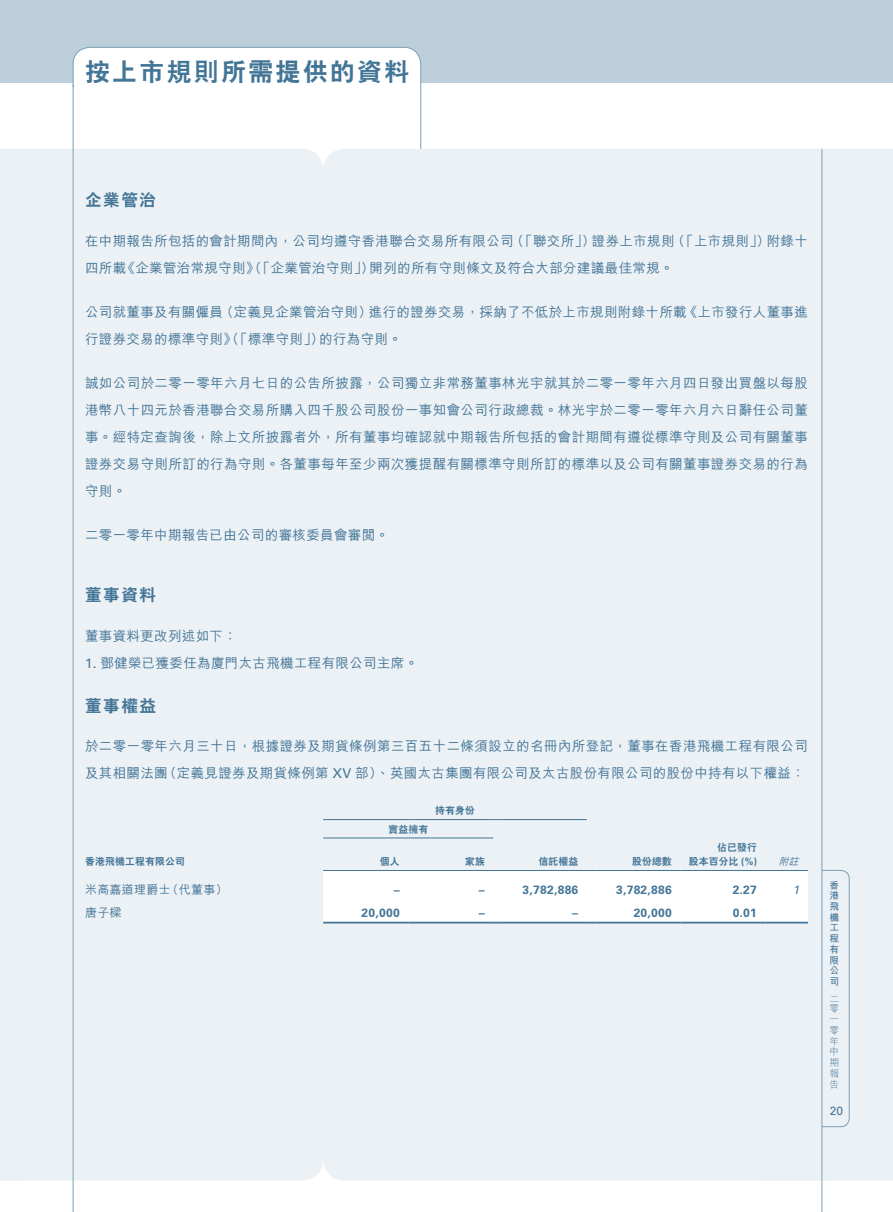
<style>
.page{position:relative;width:893px;height:1212px;background:#fff}
.page>*{position:absolute;margin:0;border:0;box-sizing:border-box;transform-origin:0 0}
.t1{font:800 24.75px "C Hei 2 HK";letter-spacing:.1em;color:#437597}
.t2{font:800 16.5px "C Hei 2 HK";letter-spacing:.1em;color:#437597}
.t3{font:500 13.5px/27px "M Hei HK";letter-spacing:.025em;color:#437597}
.t4{font:700 12px "Univers";letter-spacing:.025em;color:#437597}
.t5{font:500 12px "M Hei HK";letter-spacing:.025em;color:#437597}
.t6{font:12px "Univers";color:#437597}
.t7{font:italic 12px "Univers";color:#437597}
.t8{font:800 9.75px/14.1px "C Hei 2 HK";letter-spacing:.025em;color:#437597;text-align:right}
.t9{font:700 9.75px/10.8px "M Hei HK";color:#437597;text-align:justify}
.t10{font:300 9.75px/10.6px "M Hei HK";color:#437597;text-align:justify}
.t11{font:italic 500 9.75px "M Hei HK";color:#437597}
.s1{font-family:"Univers";font-weight:400}
.s2{font-family:"Univers";font-weight:700}
</style>
<div class="page">
<div style="left:833px;top:149px;width:60px;height:1031px;background:#ecf1f5"></div>
<div style="left:0;top:0;width:893px;height:82px;background:#bdcfdb"></div>
<div style="left:323px;top:149px;width:527px;height:1031px;background:#ecf1f5;border-radius:21px"></div>
<div style="left:0;top:149px;width:323px;height:1031px;background:#ecf1f5"></div>
<svg style="left:73px;top:47px;width:348px;height:102px"></svg>
<hr style="left:822px;top:149px;width:1px;height:1063px;background:#7b9eb6">
<svg style="left:821px;top:870px;width:29px;height:257px"></svg>
<hr style="left:73px;top:85px;width:1px;height:1127px;background:#7b9eb6">
<hr style="left:323px;top:819px;width:85px;height:1px;background:#437597">
<hr style="left:408px;top:819px;width:85px;height:1px;background:#437597">
<hr style="left:502px;top:819px;width:85px;height:1px;background:#437597">
<hr style="left:323px;top:838px;width:85px;height:1px;background:#437597">
<hr style="left:408px;top:838px;width:85px;height:1px;background:#437597">
<div style="left:323px;top:870px;width:485px;height:53px;background:#fff"></div>
<hr style="left:595px;top:922px;width:85px;height:1px;background:#437597">
<hr style="left:680px;top:922px;width:85px;height:1px;background:#437597">
<hr style="left:765px;top:922px;width:43px;height:1px;background:#437597">
<svg style="left:87px;top:658px;width:3px;height:10px"></svg>
<h1 class="t1" style="left:85px;top:55px;width:326px">按上市規則所需提供的資料</h1>
<p class="t2" style="left:85px;top:189px;width:72px">企業管治</p>
<p class="t3" style="left:85px;top:226px;width:724px">在中期報告所包括的會計期間內，公司均遵守香港聯合交易所有限公司（「聯交所」）證券上市規則（「上市規則」）附錄十四所載《企業管治常規守則》（「企業管治守則」）開列的所有守則條文及符合大部分建議最佳常規。</p>
<p class="t3" style="left:85px;top:297px;width:724px">公司就董事及有關僱員（定義見企業管治守則）進行的證券交易，採納了不低於上市規則附錄十所載《上市發行人董事進行證券交易的標準守則》（「標準守則」）的行為守則。</p>
<p class="t3" style="left:85px;top:368px;width:724px;text-align:justify">誠如公司於二零一零年六月七日的公告所披露，公司獨立非常務董事林光宇就其於二零一零年六月四日發出買盤以每股港幣八十四元於香港聯合交易所購入四千股公司股份一事知會公司行政總裁。林光宇於二零一零年六月六日辭任公司董事。經特定查詢後，除上文所披露者外，所有董事均確認就中期報告所包括的會計期間有遵從標準守則及公司有關董事證券交易守則所訂的行為守則。各董事每年至少兩次獲提醒有關標準守則所訂的標準以及公司有關董事證券交易的行為守則。</p>
<p class="t3" style="left:85px;top:520px;width:306px">二零一零年中期報告已由公司的審核委員會審閱。</p>
<p class="t2" style="left:85px;top:584px;width:72px">董事資料</p>
<p class="t3" style="left:93px;top:621px;width:327px;text-indent:-8px">董事資料更改列述如下：<br><span class="s1">.</span> 鄧健榮已獲委任為廈門太古飛機工程有限公司主席。</p>
<p class="t2" style="left:85px;top:694px;width:72px">董事權益</p>
<p class="t3" style="left:85px;top:732px;width:724px">於二零一零年六月三十日，根據證券及期貨條例第三百五十二條須設立的名冊內所登記，董事在香港飛機工程有限公司及其相關法團（定義見證券及期貨條例第 <span class="s1">XV</span> 部）、英國太古集團有限公司及太古股份有限公司的股份中持有以下權益：</p>
<p class="t8" style="left:435px;top:804px;width:41px">持有身份</p>
<p class="t8" style="left:388px;top:822px;width:41px">實益擁有</p>
<p class="t8" style="left:85px;top:854px;width:101px">香港飛機工程有限公司</p>
<p class="t8" style="left:380px;top:854px;width:21px">個人</p>
<p class="t8" style="left:465px;top:854px;width:21px">家族</p>
<p class="t8" style="left:539px;top:854px;width:41px">信託權益</p>
<p class="t8" style="left:632px;top:854px;width:41px">股份總數</p>
<p class="t8" style="left:689px;top:840px;width:70px">佔已發行<br>股本百分比 <span class="s2">(%)</span></p>
<p class="t11" style="left:779px;top:854px;width:25px">附註</p>
<p class="t5" style="left:85px;top:881px;width:144px">米高嘉道理爵士（代董事）</p>
<p class="t4" style="left:394px;top:882px;width:7px">–</p>
<p class="t4" style="left:479px;top:882px;width:7px">–</p>
<p class="t4" style="left:522px;top:882px;width:57px">3,782,886</p>
<p class="t4" style="left:616px;top:882px;width:57px">3,782,886</p>
<p class="t4" style="left:733px;top:882px;width:26px">2.27</p>
<p class="t7" style="left:793px;top:882px;width:8px">1</p>
<p class="t5" style="left:85px;top:904px;width:38px">唐子樑</p>
<p class="t4" style="left:361px;top:905px;width:40px">20,000</p>
<p class="t4" style="left:479px;top:905px;width:7px">–</p>
<p class="t4" style="left:572px;top:905px;width:7px">–</p>
<p class="t4" style="left:634px;top:905px;width:40px">20,000</p>
<p class="t4" style="left:733px;top:905px;width:26px">0.01</p>
<p class="t9" style="left:829px;top:879px;width:11px">香港飛機工程有限公司</p>
<p class="t10" style="left:829px;top:992px;width:11px">二零一零年中期報告</p>
<p class="t6" style="left:830px;top:1104px;width:15px">20</p>
</div>
